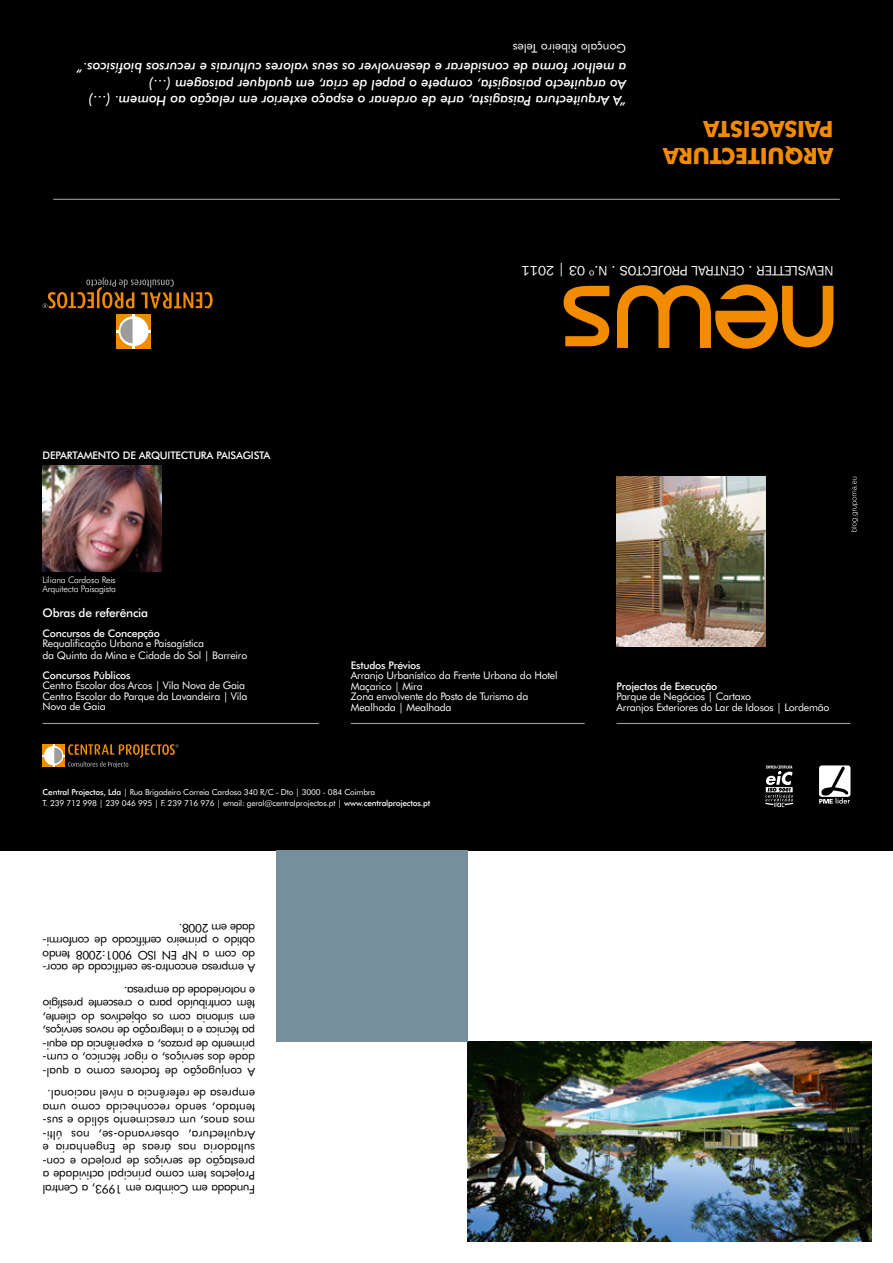
<style>
.page{position:relative;width:893px;height:1263px;background:#fff}
.page>*{position:absolute;margin:0;border:0;box-sizing:border-box;transform-origin:0 0}
.t1{font:700 22.5px/27px "Futura BT";letter-spacing:-.02em;color:#f28b00}
.t2{font:italic 500 13.5px/16.5px "Futura BT";color:#fff}
.t3{font:13.5px "Franklin Gothic IT Cby BT";color:#fff}
.t4{font:12px/13.5px "Futura BT";letter-spacing:-.04em;color:#000;text-align:justify}
.t5{font:12px "Futura BT";color:#fff}
.t6{font:500 12px "Futura BT";letter-spacing:-.02em;color:#fff}
.t7{font:10.5px/10.5px "Futura BT";letter-spacing:-.02em;color:#fff}
.t8{font:500 10.5px "Futura BT";letter-spacing:-.02em;color:#fff}
.t9{font:300 9px/9px "Futura BT";letter-spacing:-.02em;color:#fff}
.t10{font:8.25px/10.5px "Futura BT";letter-spacing:-.02em;color:#fff}
.s1{font-weight:500}
</style>
<div class="page">
<div style="left:0;top:0;width:893px;height:850px;background:#000"></div>
<svg style="left:43px;top:744px;width:136px;height:24px"></svg>
<svg style="left:564px;top:286px;width:45px;height:60px"></svg>
<svg style="left:617px;top:284px;width:216px;height:65px"></svg>
<hr style="left:53px;top:199px;width:787px;height:1px;background:#9c9c9d">
<svg style="left:765px;top:765px;width:28px;height:42px"></svg>
<svg style="left:819px;top:765px;width:31px;height:32px"></svg>
<svg style="left:819px;top:766px;width:31px;height:38px"></svg>
<hr style="left:43px;top:723px;width:276px;height:1px;background:#9c9c9d">
<hr style="left:351px;top:723px;width:234px;height:1px;background:#9c9c9d">
<hr style="left:617px;top:723px;width:233px;height:1px;background:#9c9c9d">
<img style="left:43px;top:466px;width:119px;height:106px">
<img style="left:617px;top:476px;width:148px;height:170px">
<img style="left:468px;top:1042px;width:404px;height:200px">
<div style="left:276px;top:850px;width:192px;height:192px;background:#768f9d"></div>
<svg style="left:851px;top:477px;width:7px;height:55px"></svg>
<div style="left:116px;top:314px;width:35px;height:34px;background:#f28b00"></div>
<hr style="left:132px;top:314px;width:3px;height:34px;background:#fff">
<hr style="left:116px;top:330px;width:35px;height:3px;background:#fff">
<div style="left:119px;top:316px;width:30px;height:30px;background:#fff;border-radius:50%"></div>
<svg style="left:120px;top:319px;width:13px;height:24px"></svg>
<svg style="left:43px;top:277px;width:170px;height:32px"></svg>
<p class="t5" style="left:626px;top:56px;width:115px;rotate:-180deg">Gonçalo Ribeiro Teles</p>
<p class="t2" style="left:626px;top:109px;width:551px;rotate:-180deg">“A Arquitectura Paisagista, arte de ordenar o espaço exterior em relação ao Homem. (…)<br>Ao arquitecto paisagista, compete o papel de criar, em qualquer paisagem (…)<br>a melhor forma de considerar e desenvolver os seus valores culturais e recursos biofísicos.”</p>
<h1 class="t1" style="left:833px;top:169px;width:172px;rotate:-180deg">ARQUITECTURA<br>PAISAGISTA</h1>
<p class="t8" style="left:43px;top:449px;width:230px">DEPARTAMENTO DE ARQUITECTURA PAISAGISTA</p>
<p class="t9" style="left:43px;top:575px;width:75px">Liliana Cardoso Reis<br>Arquitecta Paisagista</p>
<p class="t6" style="left:43px;top:606px;width:107px">Obras de referência</p>
<p class="t8" style="left:43px;top:627px;width:119px">Concursos de Concepção</p>
<p class="t7" style="left:43px;top:637px;width:206px;line-height:12px">Requalificação Urbana e Paisagística<br>da Quinta da Mina e Cidade do Sol | Barreiro</p>
<p class="t8" style="left:43px;top:669px;width:90px">Concursos Públicos</p>
<p class="t7" style="left:43px;top:680px;width:206px">Centro Escolar dos Arcos | Vila Nova de Gaia<br>Centro Escolar do Parque da Lavandeira | Vila<br>Nova de Gaia</p>
<p class="t3" style="left:833px;top:279px;width:313px;rotate:-180deg">NEWSLETTER . CENTRAL PROJECTOS . N.º 03 | 2011</p>
<p class="t8" style="left:351px;top:658px;width:71px">Estudos Prévios</p>
<p class="t7" style="left:351px;top:670px;width:208px">Arranjo Urbanístico da Frente Urbana do Hotel<br>Maçarico | Mira<br>Zona envolvente do Posto de Turismo da<br>Mealhada | Mealhada</p>
<p class="t8" style="left:617px;top:679px;width:102px">Projectos de Execução</p>
<p class="t7" style="left:617px;top:691px;width:214px">Parque de Negócios | Cartaxo<br>Arranjos Exteriores do Lar de Idosos | Lordemão</p>
<p class="t10" style="left:43px;top:787px;width:389px"><span class="s1">Central Projectos, Lda</span> | Rua Brigadeiro Correia Cardoso 340 R/C - Dto | 3000 - 084 Coimbra<br>T. 239 712 998 | 239 046 995 | F. 239 716 976 | email: geral@centralprojectos.pt | <span class="s1">www.centralprojectos.pt</span></p>
<p class="t4" style="left:255px;top:975px;width:214px;rotate:-180deg">A empresa encontra-se certificada de acor&shy;do com a NP EN ISO 9001:2008 tendo obtido o primeiro certificado de conformi&shy;dade em 2008.</p>
<p class="t4" style="left:255px;top:1079px;width:214px;rotate:-180deg">A conjugação de factores como a qual&shy;dade dos serviços, o rigor técnico, o cum&shy;primento de prazos, a experiência da equi&shy;pa técnica e a integração de novos serviços, em sintonia com os objectivos do cliente, têm contribuído para o crescente prestígio e notoriedade da empresa.</p>
<p class="t4" style="left:255px;top:1196px;width:214px;rotate:-180deg">Fundada em Coimbra em 1993, a Central Projectos tem como principal actividade a prestação de serviços de projecto e con&shy;sultadoria nas áreas de Engenharia e Arquitectura, observando-se, nos últi&shy;mos anos, um crescimento sólido e sus&shy;tentado, sendo reconhecida como uma empresa de referência a nível nacional.</p>
</div>
